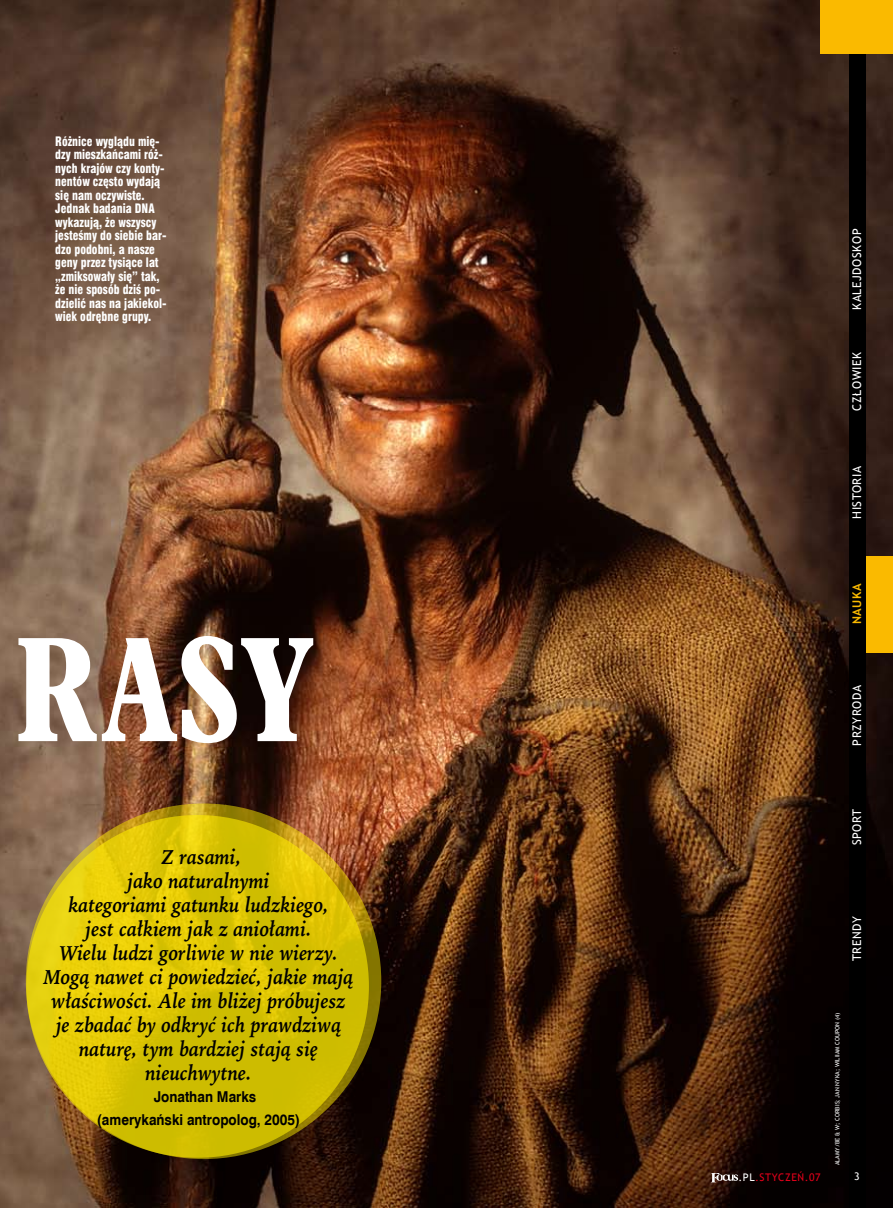
<style>
.page{position:relative;width:893px;height:1208px;background:#fff}
.page>*{position:absolute;margin:0;border:0;box-sizing:border-box;transform-origin:0 0}
.t1{font:144px "Aldine 721 Bd Cn EU";color:#fff}
.t2{font:italic 700 21px/24px "Iowan Old St EU";color:#000;text-align:center;scale:.9 1}
.t3{font:700 15px/22.5px "Swis 721 EU";color:#000;scale:.9 1}
.t4{font:12.75px/13.5px "Swis 721 Blk Cn EU";color:#fff;scale:.9 1}
.t5{font:12px "Trebuchet MS";letter-spacing:.05em;color:#fff}
.t6{font:700 12px "Trebuchet MS";color:#faba00}
.t7{font:10.5px "Trebuchet MS";letter-spacing:.05em;color:#e2001a}
.t8{font:6px "Trebuchet MS";color:#fff}
.s1{color:#fff}
</style>
<div class="page">
<img style="left:0;top:0;width:893px;height:1208px">
<div style="left:858px;top:556px;width:35px;height:96px;background:#faba00"></div>
<div style="left:849px;top:48px;width:16px;height:1160px;background:#000"></div>
<div style="left:821px;top:0;width:72px;height:54px;background:#faba00"></div>
<svg style="left:26px;top:803px;width:355px;height:356px;background:#a88c0f"></svg>
<svg style="left:26px;top:815px;width:343px;height:342px;background:#dac404"></svg>
<svg style="left:711px;top:1173px;width:27px;height:9px"></svg>
<p class="t4" style="left:55px;top:135px;width:125px">Różnice wyglądu mię&shy;dzy mieszkańcami róż&shy;nych krajów czy konty&shy;nentów często wydają się nam oczywiste.<br>Jednak badania DNA wykazują, że wszyscy jesteśmy do siebie bar&shy;dzo podobni, a nasze geny przez tysiące lat „zmiksowały się” tak, że nie sposób dziś po&shy;dzielić nas na jakiekol&shy;wiek odrębne grupy.</p>
<h1 class="t1" style="left:15px;top:594px;width:300px">RASY</h1>
<p class="t2" style="left:44px;top:845px;width:346px">Z rasami,<br>jako naturalnymi<br>kategoriami gatunku ludzkiego,<br>jest całkiem jak z aniołami.<br>Wielu ludzi gorliwie w nie wierzy.<br>Mogą nawet ci powiedzieć, jakie mają właściwości. Ale im bliżej próbujesz je zbadać by odkryć ich prawdziwą naturę, tym bardziej stają się nieuchwytne.</p>
<p class="t3" style="left:97px;top:1086px;width:227px;text-indent:57px">Jonathan Marks (amerykański antropolog, 2005)</p>
<p class="t5" style="left:850px;top:310px;width:83px;rotate:-90deg">KALEJDOSKOP</p>
<p class="t5" style="left:850px;top:411px;width:61px;rotate:-90deg">CZŁOWIEK</p>
<p class="t5" style="left:850px;top:519px;width:54px;rotate:-90deg">HISTORIA</p>
<p class="t6" style="left:849px;top:624px;width:42px;rotate:-90deg">NAUKA</p>
<p class="t5" style="left:850px;top:745px;width:62px;rotate:-90deg">PRZYRODA</p>
<p class="t5" style="left:850px;top:845px;width:38px;rotate:-90deg">SPORT</p>
<p class="t5" style="left:850px;top:961px;width:47px;rotate:-90deg">TRENDY</p>
<p class="t7" style="left:739px;top:1170px;width:84px"><span class="s1">.PL</span>.STYCZEŃ.07</p>
<p class="t8" style="left:834px;top:1165px;width:154px;rotate:-90deg">alamy/be &amp; w; corbis; jan nyka; wiliiam coupon (4)</p>
</div>
